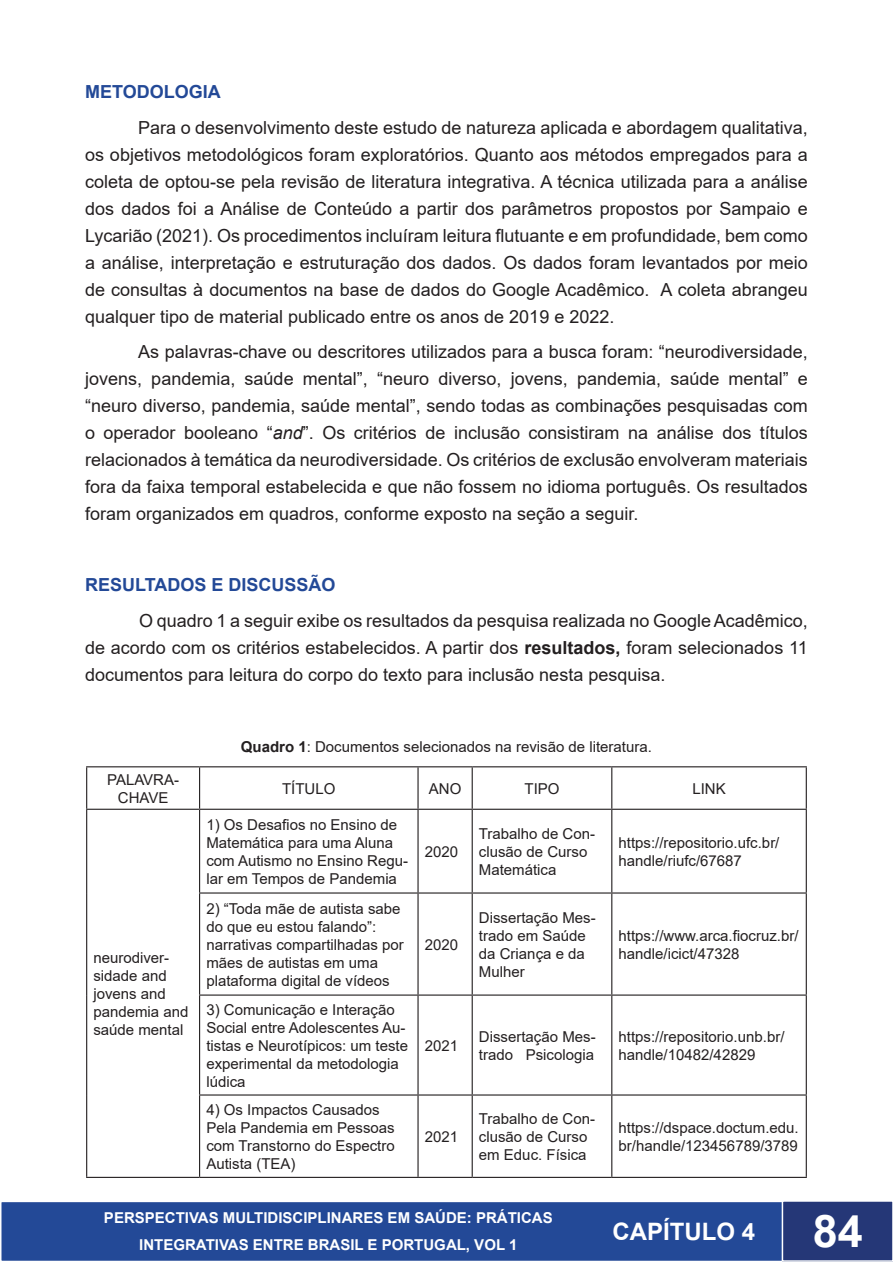
<style>
.page{position:relative;width:893px;height:1263px;background:#fff}
.page>*{position:absolute;margin:0;border:0;box-sizing:border-box;transform-origin:0 0}
.t1{font:700 45px "Arial";color:#fff}
.t2{font:700 24px "Arial";color:#fff}
.t3{font:18px/27px "Arial";color:#231f20;text-align:justify}
.t4{font:700 18px "Arial";color:#234997}
.t5{font:15px/18px "Arial";color:#231f20}
.t6{font:700 15px/27px "Arial";color:#fff;text-align:center}
.s1{font-style:italic}
.s2{font-weight:700}
</style>
<div class="page">
<div style="left:1px;top:1201px;width:782px;height:60px;background:#234997"></div>
<div style="left:0;top:1201px;width:784px;height:61px;border:2px solid #fff"></div>
<div style="left:782px;top:1201px;width:111px;height:60px;background:#253777"></div>
<div style="left:782px;top:1200px;width:111px;height:62px;border:2px solid #fff"></div>
<hr style="left:86px;top:766px;width:114px;height:1px;background:#231f20">
<hr style="left:200px;top:766px;width:218px;height:1px;background:#231f20">
<hr style="left:418px;top:766px;width:54px;height:1px;background:#231f20">
<hr style="left:472px;top:766px;width:140px;height:1px;background:#231f20">
<hr style="left:612px;top:766px;width:195px;height:1px;background:#231f20">
<hr style="left:86px;top:809px;width:114px;height:1px;background:#231f20">
<hr style="left:200px;top:809px;width:218px;height:1px;background:#231f20">
<hr style="left:418px;top:809px;width:54px;height:1px;background:#231f20">
<hr style="left:472px;top:809px;width:140px;height:1px;background:#231f20">
<hr style="left:612px;top:809px;width:195px;height:1px;background:#231f20">
<hr style="left:199px;top:892px;width:219px;height:1px;background:#231f20">
<hr style="left:418px;top:892px;width:54px;height:1px;background:#231f20">
<hr style="left:472px;top:892px;width:140px;height:1px;background:#231f20">
<hr style="left:612px;top:892px;width:195px;height:1px;background:#231f20">
<hr style="left:199px;top:994px;width:219px;height:2px;background:#231f20">
<hr style="left:418px;top:994px;width:54px;height:2px;background:#231f20">
<hr style="left:472px;top:994px;width:140px;height:2px;background:#231f20">
<hr style="left:612px;top:994px;width:195px;height:2px;background:#231f20">
<hr style="left:199px;top:1094px;width:219px;height:1px;background:#231f20">
<hr style="left:418px;top:1094px;width:54px;height:1px;background:#231f20">
<hr style="left:472px;top:1094px;width:140px;height:1px;background:#231f20">
<hr style="left:612px;top:1094px;width:195px;height:1px;background:#231f20">
<hr style="left:86px;top:1177px;width:114px;height:1px;background:#231f20">
<hr style="left:200px;top:1177px;width:218px;height:1px;background:#231f20">
<hr style="left:418px;top:1177px;width:54px;height:1px;background:#231f20">
<hr style="left:472px;top:1177px;width:140px;height:1px;background:#231f20">
<hr style="left:612px;top:1177px;width:195px;height:1px;background:#231f20">
<hr style="left:86px;top:767px;width:1px;height:42px;background:#231f20">
<hr style="left:199px;top:767px;width:1px;height:42px;background:#231f20">
<hr style="left:417px;top:767px;width:2px;height:42px;background:#231f20">
<hr style="left:86px;top:810px;width:1px;height:83px;background:#231f20">
<hr style="left:199px;top:810px;width:1px;height:82px;background:#231f20">
<hr style="left:417px;top:810px;width:2px;height:82px;background:#231f20">
<hr style="left:86px;top:893px;width:1px;height:102px;background:#231f20">
<hr style="left:199px;top:893px;width:1px;height:101px;background:#231f20">
<hr style="left:417px;top:893px;width:2px;height:101px;background:#231f20">
<hr style="left:86px;top:995px;width:1px;height:100px;background:#231f20">
<hr style="left:199px;top:996px;width:1px;height:98px;background:#231f20">
<hr style="left:417px;top:996px;width:2px;height:98px;background:#231f20">
<hr style="left:86px;top:1095px;width:1px;height:82px;background:#231f20">
<hr style="left:199px;top:1095px;width:1px;height:82px;background:#231f20">
<hr style="left:417px;top:1095px;width:2px;height:82px;background:#231f20">
<hr style="left:472px;top:767px;width:1px;height:42px;background:#231f20">
<hr style="left:611px;top:767px;width:1px;height:42px;background:#231f20">
<hr style="left:806px;top:767px;width:1px;height:42px;background:#231f20">
<hr style="left:472px;top:810px;width:1px;height:82px;background:#231f20">
<hr style="left:611px;top:810px;width:1px;height:82px;background:#231f20">
<hr style="left:806px;top:810px;width:1px;height:82px;background:#231f20">
<hr style="left:472px;top:893px;width:1px;height:101px;background:#231f20">
<hr style="left:611px;top:893px;width:1px;height:101px;background:#231f20">
<hr style="left:806px;top:893px;width:1px;height:101px;background:#231f20">
<hr style="left:472px;top:996px;width:1px;height:98px;background:#231f20">
<hr style="left:611px;top:996px;width:1px;height:98px;background:#231f20">
<hr style="left:806px;top:996px;width:1px;height:98px;background:#231f20">
<hr style="left:472px;top:1095px;width:1px;height:82px;background:#231f20">
<hr style="left:611px;top:1095px;width:1px;height:82px;background:#231f20">
<hr style="left:806px;top:1095px;width:1px;height:82px;background:#231f20">
<p class="t4" style="left:85px;top:79px;width:137px">METODOLOGIA</p>
<p class="t3" style="left:85px;top:114px;width:724px;text-indent:53px">Para o desenvolvimento deste estudo de natureza aplicada e abordagem qualitativa, os objetivos metodológicos foram exploratórios. Quanto aos métodos empregados para a coleta de optou-se pela revisão de literatura integrativa. A técnica utilizada para a análise dos dados foi a Análise de Conteúdo a partir dos parâmetros propostos por Sampaio e Lycarião (2021). Os procedimentos incluíram leitura flutuante e em profundidade, bem como a análise, interpretação e estruturação dos dados. Os dados foram levantados por meio de consultas à documentos na base de dados do Google Acadêmico. A coleta abrangeu qualquer tipo de material publicado entre os anos de 2019 e 2022.</p>
<p class="t3" style="left:85px;top:338px;width:724px;text-indent:53px">As palavras-chave ou descritores utilizados para a busca foram: “neurodiversidade, jovens, pandemia, saúde mental”, “neuro diverso, jovens, pandemia, saúde mental” e “neuro diverso, pandemia, saúde mental”, sendo todas as combinações pesquisadas com o operador booleano “<span class="s1">and</span>”. Os critérios de inclusão consistiram na análise dos títulos relacionados à temática da neurodiversidade. Os critérios de exclusão envolveram materiais fora da faixa temporal estabelecida e que não fossem no idioma português. Os resultados foram organizados em quadros, conforme exposto na seção a seguir.</p>
<p class="t4" style="left:85px;top:572px;width:252px">RESULTADOS E DISCUSSÃO</p>
<p class="t3" style="left:85px;top:607px;width:724px;text-indent:54px">O quadro 1 a seguir exibe os resultados da pesquisa realizada no Google Acadêmico, de acordo com os critérios estabelecidos. A partir dos <span class="s2">resultados,</span> foram selecionados 11 documentos para leitura do corpo do texto para inclusão nesta pesquisa.</p>
<p class="t5" style="left:107px;top:770px;width:73px">PALAVRA-</p>
<p class="t5" style="left:118px;top:788px;width:52px">CHAVE</p>
<p class="t5" style="left:93px;top:948px;width:97px">neurodiver&shy;sidade and jovens and pandemia and saúde mental</p>
<p class="t5" style="left:241px;top:737px;width:412px"><span class="s2">Quadro 1</span>: Documentos selecionados na revisão de literatura.</p>
<p class="t5" style="left:282px;top:779px;width:55px">TÍTULO</p>
<p class="t5" style="left:429px;top:779px;width:34px">ANO</p>
<p class="t5" style="left:524px;top:779px;width:37px">TIPO</p>
<p class="t5" style="left:692px;top:779px;width:35px">LINK</p>
<p class="t5" style="left:206px;top:815px;width:203px">1) Os Desafios no Ensino de<br>Matemática para uma Aluna com Autismo no Ensino Regu&shy;lar em Tempos de Pandemia</p>
<p class="t5" style="left:206px;top:899px;width:199px">2) “Toda mãe de autista sabe do que eu estou falando”: narrativas compartilhadas por mães de autistas em uma plataforma digital de vídeos</p>
<p class="t5" style="left:206px;top:1000px;width:203px">3) Comunicação e Interação<br>Social entre Adolescentes Au&shy;tistas e Neurotípicos: um teste experimental da metodologia lúdica</p>
<p class="t5" style="left:206px;top:1100px;width:190px">4) Os Impactos Causados<br>Pela Pandemia em Pessoas com Transtorno do Espectro<br>Autista (TEA)</p>
<p class="t5" style="left:425px;top:842px;width:35px">2020</p>
<p class="t5" style="left:425px;top:935px;width:35px">2020</p>
<p class="t5" style="left:479px;top:824px;width:118px">Trabalho de Con&shy;clusão de Curso<br>Matemática</p>
<p class="t5" style="left:619px;top:833px;width:162px">https://repositorio.ufc.br/ handle/riufc/67687</p>
<p class="t5" style="left:479px;top:908px;width:118px">Dissertação Mes&shy;trado em Saúde da Criança e da<br>Mulher</p>
<p class="t5" style="left:619px;top:926px;width:182px">https://www.arca.fiocruz.br/ handle/icict/47328</p>
<p class="t5" style="left:425px;top:1036px;width:35px">2021</p>
<p class="t5" style="left:479px;top:1027px;width:118px">Dissertação Mes&shy;trado Psicologia</p>
<p class="t5" style="left:619px;top:1027px;width:167px">https://repositorio.unb.br/ handle/10482/42829</p>
<p class="t5" style="left:425px;top:1127px;width:35px">2021</p>
<p class="t5" style="left:479px;top:1109px;width:118px">Trabalho de Con&shy;clusão de Curso em Educ. Física</p>
<p class="t5" style="left:619px;top:1118px;width:182px">https://dspace.doctum.edu. br/handle/123456789/3789</p>
<p class="t6" style="left:104px;top:1205px;width:450px">PERSPECTIVAS MULTIDISCIPLINARES EM SAÚDE: PRÁTICAS<br>INTEGRATIVAS ENTRE BRASIL E PORTUGAL, VOL 1</p>
<h2 class="t2" style="left:612px;top:1215px;width:144px">CAPÍTULO 4</h2>
<h1 class="t1" style="left:813px;top:1200px;width:52px">84</h1>
</div>
